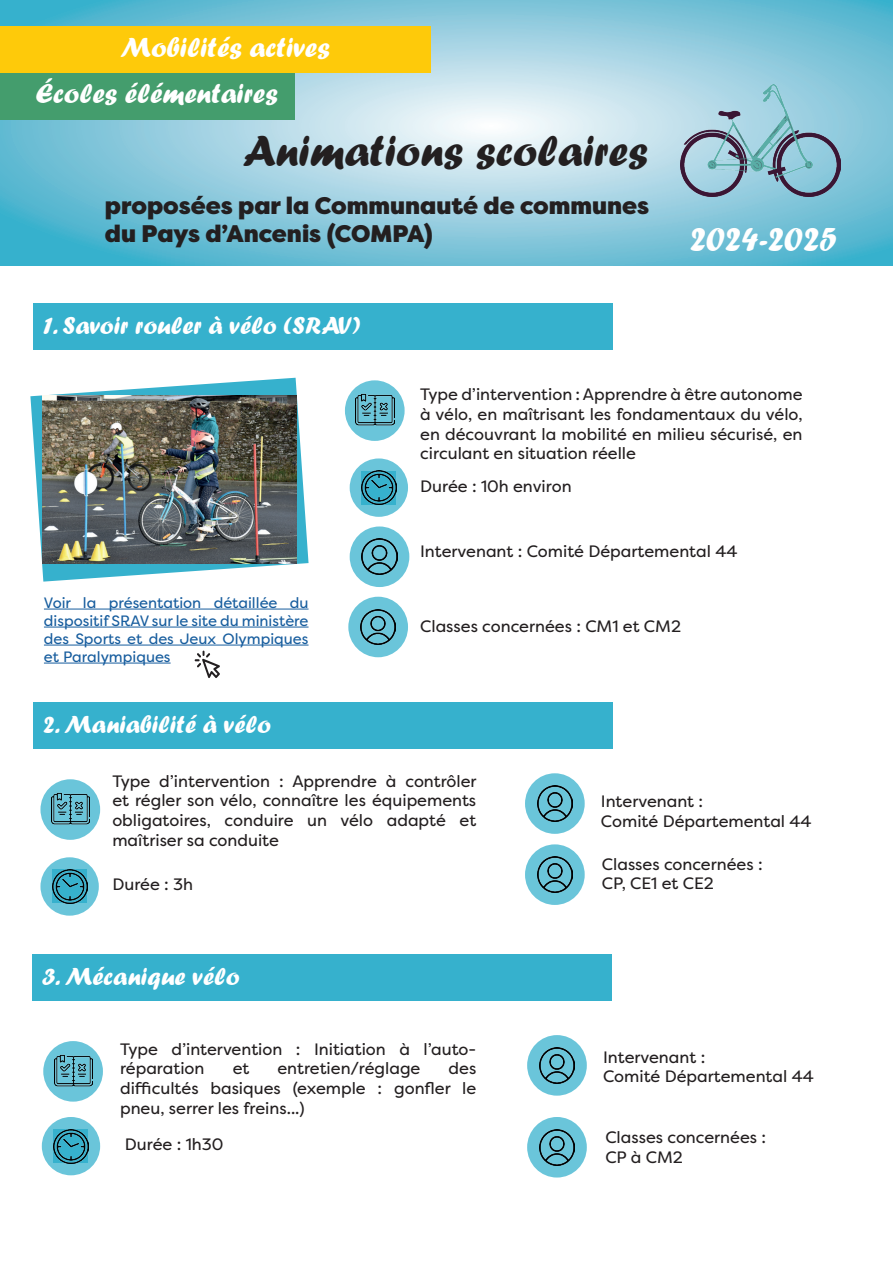
<style>
.page{position:relative;width:893px;height:1263px;background:#fff}
.page>*{position:absolute;margin:0;border:0;box-sizing:border-box;transform-origin:0 0}
.t1{font:45px "Forte";color:#231f20}
.t2{font:36px "Forte";color:#fff}
.t3{font:28.5px "Forte";color:#fff}
.t4{font:25.5px "Forte";color:#fff}
.t5{font:900 24px/28.8px "Filson Pro";color:#231f20}
.t6{font:16.5px/19.8px "Filson Pro";color:#231f20}
.t7{font:15px/18px "Filson Pro";color:#175d9e;text-align:justify}
</style>
<div class="page">
<svg style="left:0;top:0;width:893px;height:266px;background:#91ccde"></svg>
<img style="left:680px;top:85px;width:160px;height:111px">
<div style="left:33px;top:303px;width:580px;height:47px;background:#36b1cd"></div>
<div style="left:0;top:26px;width:431px;height:47px;background:#feca0a"></div>
<div style="left:0;top:73px;width:295px;height:46px;background:#449d6d"></div>
<svg style="left:345px;top:380px;width:60px;height:61px"></svg>
<svg style="left:350px;top:526px;width:59px;height:61px;background:#6ac2d6"></svg>
<img style="left:362px;top:539px;width:35px;height:35px">
<img style="left:356px;top:390px;width:38px;height:39px">
<svg style="left:350px;top:458px;width:58px;height:59px;background:#6bc2d7"></svg>
<img style="left:361px;top:471px;width:35px;height:33px">
<svg style="left:30px;top:378px;width:279px;height:204px"></svg>
<img style="left:43px;top:395px;width:254px;height:168px">
<div style="left:348px;top:597px;width:60px;height:60px;background:#6ac5da;border-radius:50%"></div>
<img style="left:360px;top:609px;width:36px;height:36px">
<hr style="left:44px;top:609px;width:265px;height:1px;background:#175d9e">
<hr style="left:44px;top:627px;width:265px;height:1px;background:#175d9e">
<hr style="left:44px;top:645px;width:265px;height:1px;background:#175d9e">
<hr style="left:44px;top:663px;width:127px;height:1px;background:#175d9e">
<svg style="left:195px;top:651px;width:25px;height:27px"></svg>
<div style="left:33px;top:702px;width:580px;height:47px;background:#36b1cd"></div>
<svg style="left:40px;top:779px;width:60px;height:61px"></svg>
<svg style="left:525px;top:773px;width:60px;height:61px;background:#6ec5d9"></svg>
<img style="left:537px;top:786px;width:36px;height:35px">
<img style="left:51px;top:789px;width:39px;height:39px">
<svg style="left:40px;top:857px;width:59px;height:59px;background:#6dc4d8"></svg>
<img style="left:52px;top:870px;width:35px;height:33px">
<svg style="left:525px;top:844px;width:60px;height:61px;background:#6ec5d9"></svg>
<img style="left:537px;top:857px;width:36px;height:35px">
<div style="left:32px;top:954px;width:579px;height:47px;background:#36b1cd"></div>
<svg style="left:43px;top:1041px;width:60px;height:61px"></svg>
<svg style="left:527px;top:1035px;width:60px;height:61px;background:#6ec6da"></svg>
<img style="left:539px;top:1047px;width:36px;height:36px">
<img style="left:54px;top:1051px;width:39px;height:38px">
<svg style="left:42px;top:1117px;width:58px;height:58px"></svg>
<img style="left:54px;top:1129px;width:34px;height:34px">
<div style="left:527px;top:1117px;width:60px;height:60px;background:#6ac5da;border-radius:50%"></div>
<img style="left:539px;top:1129px;width:36px;height:36px">
<h3 class="t3" style="left:120px;top:30px;width:211px">Mobilités actives</h3>
<h3 class="t3" style="left:35px;top:77px;width:244px">Écoles élémentaires</h3>
<h1 class="t1" style="left:243px;top:125px;width:407px">Animations scolaires</h1>
<h3 class="t5" style="left:105px;top:191px;width:546px">proposées par la Communauté de communes du Pays d’Ancenis (COMPA)</h3>
<h3 class="t4" style="left:43px;top:311px;width:318px">1. Savoir rouler à vélo (SRAV)</h3>
<h2 class="t2" style="left:690px;top:218px;width:149px">2024-2025</h2>
<p class="t6" style="left:420px;top:384px;width:384px;text-align:justify">Type d’intervention : Apprendre à être autonome à vélo, en maîtrisant les fondamentaux du vélo, en découvrant la mobilité en milieu sécurisé, en circulant en situation réelle</p>
<p class="t6" style="left:420px;top:476px;width:153px">Durée : 10h environ</p>
<p class="t7" style="left:44px;top:593px;width:266px">Voir la présentation détaillée du dispositif SRAV sur le site du ministère des Sports et des Jeux Olympiques et Paralympiques</p>
<h3 class="t4" style="left:43px;top:710px;width:229px">2. Maniabilité à vélo</h3>
<p class="t6" style="left:420px;top:541px;width:319px">Intervenant : Comité Départemental 44</p>
<p class="t6" style="left:420px;top:616px;width:262px">Classes concernées : CM1 et CM2</p>
<p class="t6" style="left:112px;top:770px;width:366px;text-align:justify">Type d’intervention : Apprendre à contrôler et régler son vélo, connaître les équipements obligatoires, conduire un vélo adapté et maîtriser sa conduite</p>
<p class="t6" style="left:112px;top:874px;width:82px">Durée : 3h</p>
<h3 class="t4" style="left:42px;top:962px;width:199px">3. Mécanique vélo</h3>
<p class="t6" style="left:120px;top:1039px;width:358px">Type d’intervention : Initiation à l’auto&shy;réparation</p>
<p class="t6" style="left:233px;top:1058px;width:18px">et</p>
<p class="t6" style="left:277px;top:1058px;width:144px">entretien/réglage</p>
<p class="t6" style="left:120px;top:1058px;width:358px;text-align:justify;text-indent:328px">des difficultés basiques (exemple : gonfler le pneu, serrer les freins...)</p>
<p class="t6" style="left:125px;top:1134px;width:100px">Durée : 1h30</p>
<p class="t6" style="left:601px;top:791px;width:212px">Intervenant :<br>Comité Départemental 44</p>
<p class="t6" style="left:602px;top:854px;width:162px">Classes concernées :<br>CP, CE1 et CE2</p>
<p class="t6" style="left:603px;top:1047px;width:212px">Intervenant :<br>Comité Départemental 44</p>
<p class="t6" style="left:605px;top:1127px;width:162px">Classes concernées :<br>CP à CM2</p>
</div>
